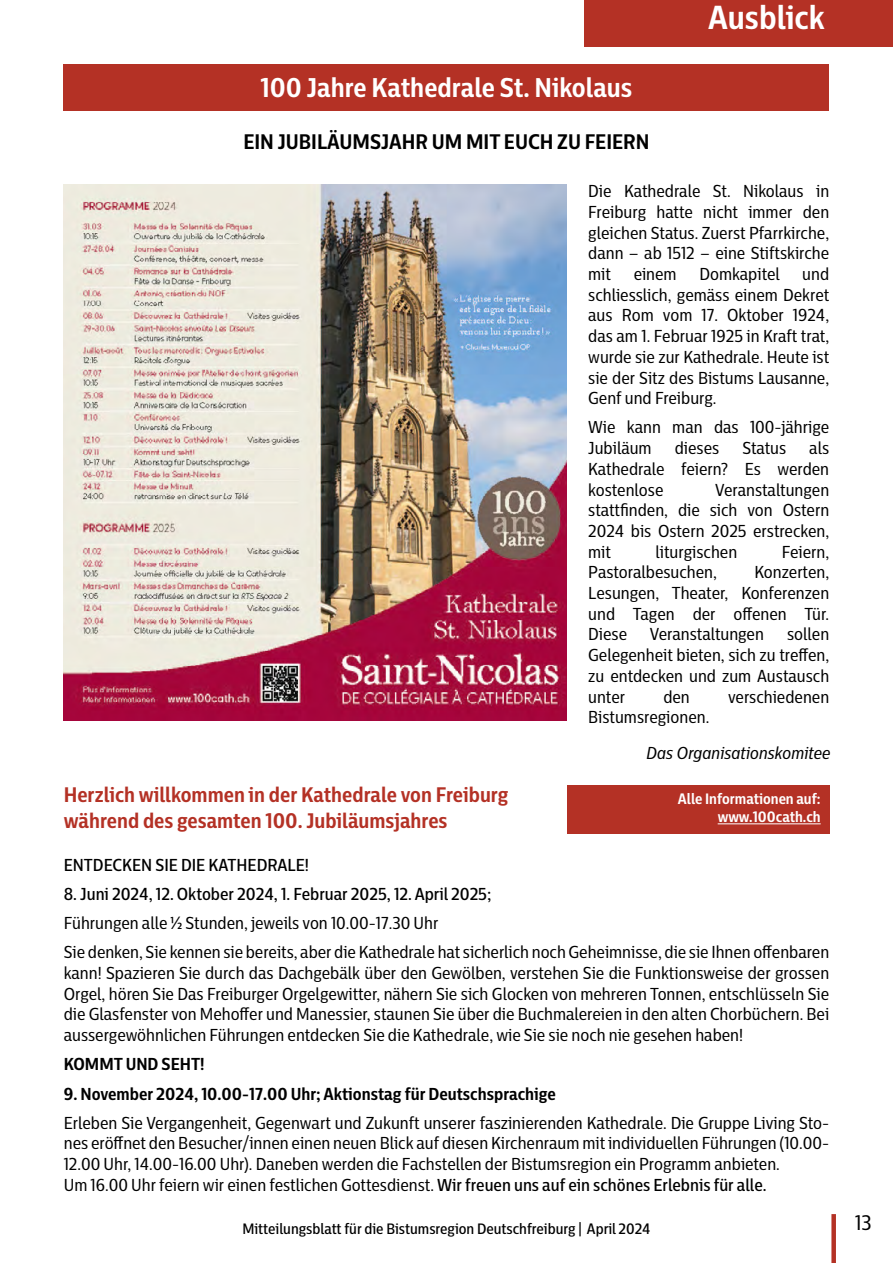
<style>
.page{position:relative;width:893px;height:1263px;background:#fff}
.page>*{position:absolute;margin:0;border:0;box-sizing:border-box;transform-origin:0 0}
.t1{font:700 33px "Centrale Sans Cnd";color:#fff}
.t2{font:700 27px "Centrale Sans Cnd";color:#fff}
.t3{font:700 21px/25.2px "Centrale Sans Cnd";color:#b43125}
.t4{font:700 21px "Centrale Sans Cnd";color:#000}
.t5{font:21px "Centrale Sans Cnd";color:#000}
.t6{font:17.25px/20.7px "Centrale Sans Cnd";color:#000;text-align:justify}
.t7{font:500 17.25px "Centrale Sans Cnd";color:#000}
.t8{font:700 17.25px "Centrale Sans Cnd";color:#000}
.t9{font:italic 17.25px "Centrale Sans Cnd";color:#000}
.t10{font:500 15px "Centrale Sans Cnd";color:#000}
.t11{font:700 15px/18px "Centrale Sans Cnd";color:#fff;text-align:right}
.s1{font-weight:500}
</style>
<div class="page">
<div style="left:831px;top:1214px;width:5px;height:49px;background:#b43125"></div>
<div style="left:585px;top:0;width:308px;height:47px;background:#b43125"></div>
<div style="left:64px;top:64px;width:765px;height:47px;background:#b43125"></div>
<img style="left:64px;top:184px;width:503px;height:536px">
<div style="left:567px;top:784px;width:262px;height:49px;background:#b43125"></div>
<hr style="left:718px;top:823px;width:103px;height:1px;background:#fff">
<h2 class="t2" style="left:261px;top:70px;width:373px">100 Jahre Kathedrale St. Nikolaus</h2>
<p class="t4" style="left:243px;top:128px;width:408px">EIN JUBILÄUMSJAHR UM MIT EUCH ZU FEIERN</p>
<h1 class="t1" style="left:708px;top:-3px;width:118px">Ausblick</h1>
<p class="t6" style="left:588px;top:180px;width:242px">Die Kathedrale St. Nikolaus in Freiburg hatte nicht immer den gleichen Status. Zuerst Pfarrkirche, dann – ab 1512 – eine Stiftskirche mit</p>
<p class="t6" style="left:588px;top:263px;width:242px;text-indent:214px">und schliesslich, gemäss einem Dekret aus Rom vom 17. Oktober 1924, das am 1. Februar 1925 in Kraft trat, wurde sie zur Kathedrale. Heute ist sie der Sitz des Bistums Lausanne, Genf und Freiburg.</p>
<p class="t6" style="left:588px;top:417px;width:242px">Wie kann man das 100-jährige<br>Jubiläum</p>
<p class="t6" style="left:634px;top:263px;width:45px">einem</p>
<p class="t6" style="left:699px;top:263px;width:82px">Domkapitel</p>
<p class="t6" style="left:588px;top:437px;width:242px;text-indent:221px">als Kathedrale feiern? Es werden kostenlose</p>
<p class="t6" style="left:675px;top:437px;width:46px">dieses</p>
<p class="t6" style="left:742px;top:437px;width:45px">Status</p>
<p class="t6" style="left:588px;top:479px;width:242px;text-indent:127px">Veranstaltungen stattfinden, die sich von Ostern 2024 bis Ostern 2025 erstrecken, mit</p>
<p class="t6" style="left:656px;top:541px;width:83px">liturgischen</p>
<p class="t6" style="left:782px;top:541px;width:49px">Feiern,</p>
<p class="t6" style="left:588px;top:562px;width:130px">Pastoralbesuchen,</p>
<p class="t6" style="left:588px;top:562px;width:242px;text-indent:166px">Konzerten, Lesungen, Theater, Konferenzen und Tagen der offenen Tür.<br>Diese</p>
<p class="t6" style="left:588px;top:624px;width:242px;text-indent:199px">sollen Gelegenheit bieten, sich zu treffen, zu entdecken und zum Austausch unter</p>
<p class="t6" style="left:650px;top:624px;width:115px">Veranstaltungen</p>
<p class="t6" style="left:663px;top:686px;width:28px">den</p>
<p class="t6" style="left:728px;top:686px;width:103px">verschiedenen</p>
<p class="t6" style="left:588px;top:706px;width:123px">Bistumsregionen.</p>
<p class="t3" style="left:64px;top:782px;width:446px">Herzlich willkommen in der Kathedrale von Freiburg während des gesamten 100. Jubiläumsjahres</p>
<p class="t9" style="left:646px;top:742px;width:186px">Das Organisationskomitee</p>
<p class="t11" style="left:678px;top:790px;width:144px">Alle Informationen auf: www.100cath.ch</p>
<p class="t7" style="left:64px;top:854px;width:247px">ENTDECKEN SIE DIE KATHEDRALE!</p>
<p class="t7" style="left:64px;top:883px;width:429px">8. Juni 2024, 12. Oktober 2024, 1. Februar 2025, 12. April 2025;</p>
<p class="t6" style="left:64px;top:908px;width:767px;line-height:29.2px">Führungen alle ½ Stunden, jeweils von 10.00-17.30 Uhr<br>Sie denken, Sie kennen sie bereits, aber die Kathedrale hat sicherlich noch Geheimnisse, die sie Ihnen offenbaren</p>
<p class="t6" style="left:64px;top:962px;width:767px">kann! Spazieren Sie durch das Dachgebälk über den Gewölben, verstehen Sie die Funktionsweise der grossen Orgel, hören Sie Das Freiburger Orgelgewitter, nähern Sie sich Glocken von mehreren Tonnen, entschlüsseln Sie die Glasfenster von Mehoffer und Manessier, staunen Sie über die Buchmalereien in den alten Chorbüchern. Bei aussergewöhnlichen Führungen entdecken Sie die Kathedrale, wie Sie sie noch nie gesehen haben!</p>
<p class="t8" style="left:64px;top:1053px;width:142px">KOMMT UND SEHT!</p>
<p class="t8" style="left:64px;top:1082px;width:493px">9. November 2024, 10.00-17.00 Uhr; Aktionstag für Deutschsprachige</p>
<p class="t6" style="left:64px;top:1112px;width:767px;text-align:left">Erleben Sie Vergangenheit, Gegenwart und Zukunft unserer faszinierenden Kathedrale. Die Gruppe Living Sto&shy;nes eröffnet den Besucher/innen einen neuen Blick auf diesen Kirchenraum mit individuellen Führungen (10.00- 12.00 Uhr, 14.00-16.00 Uhr). Daneben werden die Fachstellen der Bistumsregion ein Programm anbieten.<br>Um 16.00 Uhr feiern wir einen festlichen Gottesdienst. <span class="s1">Wir freuen uns auf ein schönes Erlebnis für alle.</span></p>
<p class="t10" style="left:242px;top:1219px;width:410px">Mitteilungsblatt für die Bistumsregion Deutschfreiburg | April 2024</p>
<p class="t5" style="left:855px;top:1209px;width:18px">13</p>
</div>
